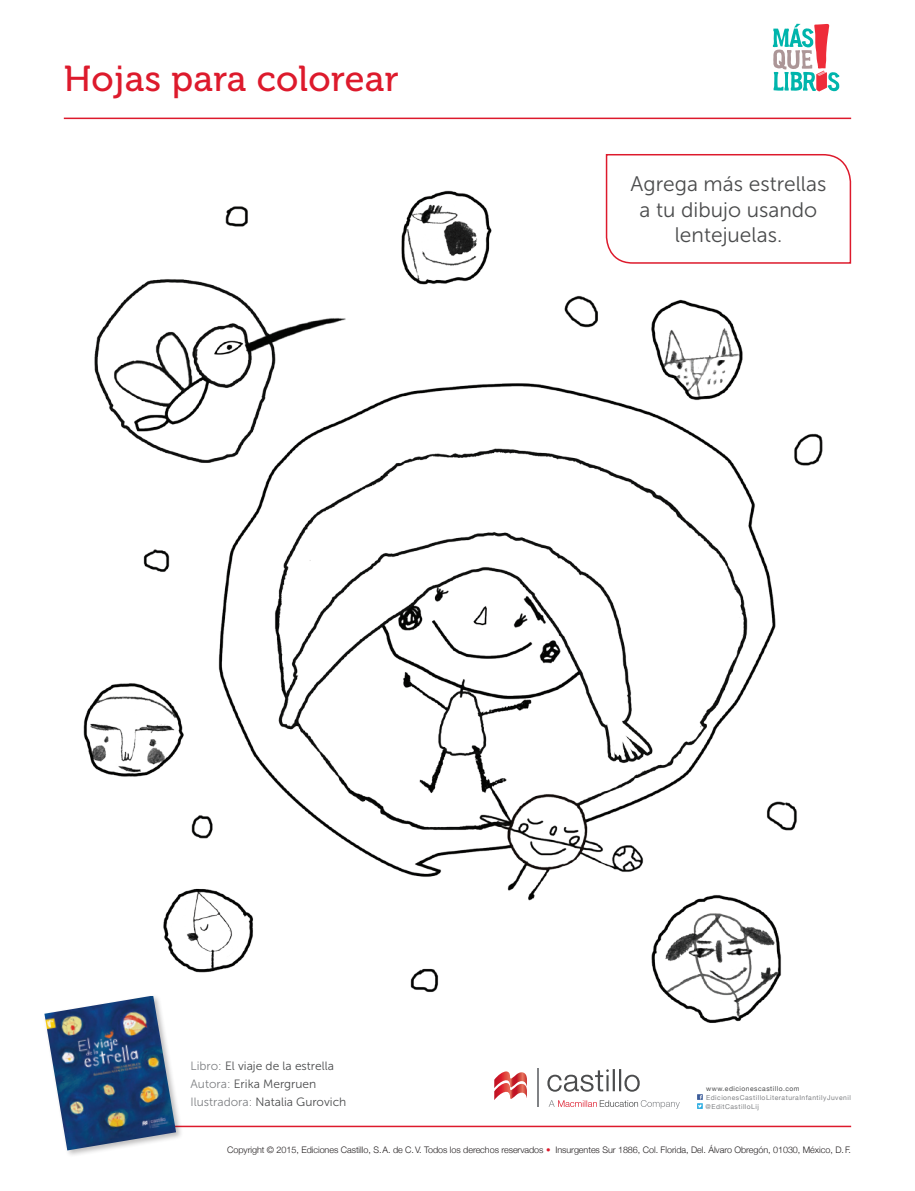
<style>
.page{position:relative;width:915px;height:1191px;background:#fff}
.page>*{position:absolute;margin:0;border:0;box-sizing:border-box;transform-origin:0 0}
.t1{font:36px "Museo 500";letter-spacing:.01em;color:#dd1a2c}
.t2{font:21px/25.5px "Museo Sans 300";color:#4b4c4d;text-align:center}
.t3{font:12px/18px "Museo Sans 300";color:#4b4c4d}
.t4{font:300 9px "Helvetica Neue";letter-spacing:-.005em;color:#231f20}
.t5{font:6.75px "Helvetica Neue";letter-spacing:.07em;color:#808285}
.t6{font:6.75px "Helvetica Neue";letter-spacing:.07em;color:#4b4c4d}
.s1{color:#808285}
.s2{color:#dd1a2c}
</style>
<div class="page">
<svg style="left:697px;top:1094px;width:5px;height:15px"></svg>
<svg style="left:494px;top:1071px;width:32px;height:29px"></svg>
<hr style="left:537px;top:1068px;width:1px;height:39px;background:#808285">
<svg style="left:547px;top:1069px;width:92px;height:22px"></svg>
<svg style="left:548px;top:1100px;width:131px;height:8px"></svg>
<hr style="left:64px;top:118px;width:786px;height:1px;background:#dd1a2c">
<hr style="left:64px;top:1125px;width:786px;height:2px;background:#dd1a2c">
<img style="left:83px;top:190px;width:740px;height:833px">
<div style="left:43px;top:993px;width:141px;height:165px;background:#231f20;opacity:.3"></div>
<img style="left:44px;top:995px;width:132px;height:155px">
<svg style="left:605px;top:154px;width:246px;height:110px"></svg>
<svg style="left:772px;top:23px;width:67px;height:68px"></svg>
<p class="t1" style="left:64px;top:59px;width:336px">Hojas para colorear</p>
<p class="t2" style="left:630px;top:171px;width:197px">Agrega más estrellas a tu dibujo usando lentejuelas.</p>
<p class="t3" style="left:190px;top:1057px;width:157px"><span class="s1">Libro:</span> El viaje de la estrella<br><span class="s1">Autora:</span> Erika Mergruen<br><span class="s1">Ilustradora:</span> Natalia Gurovich</p>
<p class="t6" style="left:706px;top:1083px;width:95px">www.edicionescastillo.com</p>
<p class="t5" style="left:706px;top:1092px;width:146px">EdicionesCastilloLiteraturaInfantilyJuvenil</p>
<p class="t5" style="left:705px;top:1101px;width:55px">@EditCastilloLij</p>
<p class="t4" style="left:227px;top:1142px;width:625px">Copyright © 2015, Ediciones Castillo, S.A. de C.V. Todos los derechos reservados <span class="s2">•</span> Insurgentes Sur 1886, Col. Florida, Del. Álvaro Obregón, 01030, México, D.F.</p>
</div>
